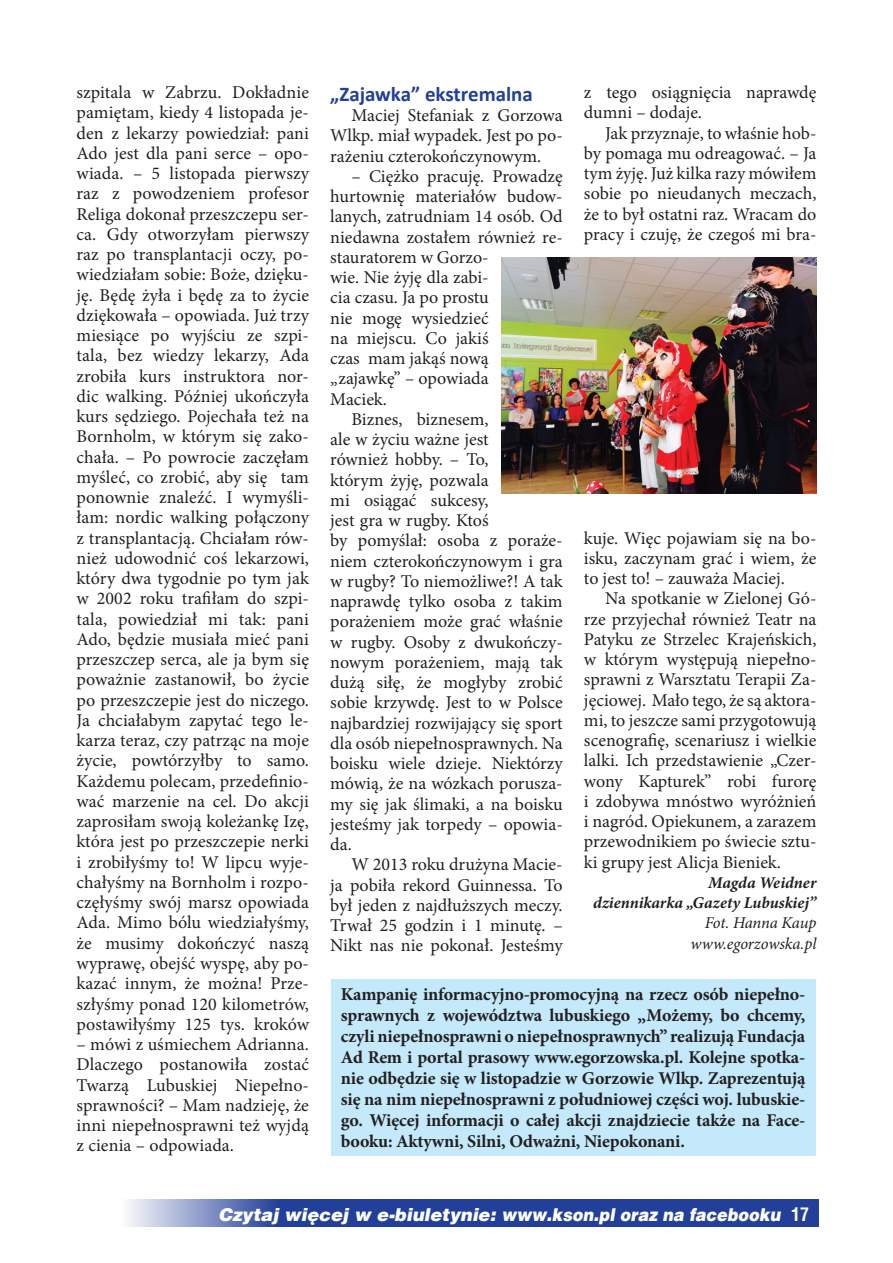
<style>
.page{position:relative;width:893px;height:1263px;background:#fff}
.page>*{position:absolute;margin:0;border:0;box-sizing:border-box;transform-origin:0 0}
.t1{font:700 21px "Calibri";color:#223f99}
.t2{font:18px/20.2px "Minion Pro";color:#231f20;text-align:justify}
.t3{font:700 18px/21px "Minion Pro";letter-spacing:-.01em;color:#231f20;text-align:justify}
.t4{font:italic 900 17.7px "Switzerland";color:#fff}
.t5{font:italic 700 16.5px/20.2px "Minion Pro";color:#231f20;text-align:right}
.t6{font:italic 16.5px/20.2px "Minion Pro";letter-spacing:-.01em;color:#231f20;text-align:right}
.s1{font-family:"Switzerland Condensed";font-weight:700;font-style:normal;font-size:18px}
</style>
<div class="page">
<div style="left:331px;top:980px;width:485px;height:176px;background:#c3e9fa"></div>
<svg style="left:128px;top:1199px;width:690px;height:28px;background:#3953a3"></svg>
<img style="left:501px;top:257px;width:315px;height:237px">
<p class="t2" style="left:77px;top:82px;width:234px">szpitala w Zabrzu. Dokładnie pamiętam, kiedy 4 listopada je&shy;den z lekarzy powiedział: pani Ado jest dla pani serce – opo&shy;wiada. – 5 listopada pierwszy raz z powodzeniem profesor Religa dokonał przeszczepu ser&shy;ca. Gdy otworzyłam pierwszy raz po transplantacji oczy, po&shy;wiedziałam sobie: Boże, dzięku&shy;ję. Będę żyła i będę za to życie dziękowała – opowiada. Już trzy miesiące po wyjściu ze szpi&shy;tala, bez wiedzy lekarzy, Ada zrobiła kurs instruktora nor&shy;dic walking. Później ukończyła kurs sędziego. Pojechała też na Bornholm, w którym się zako&shy;chała. – Po powrocie zaczęłam myśleć, co zrobić, aby się tam ponownie znaleźć. I wymyśli&shy;łam: nordic walking połączony z transplantacją. Chciałam rów&shy;nież udowodnić coś lekarzowi, który dwa tygodnie po tym jak w 2002 roku trafiłam do szpi&shy;tala, powiedział mi tak: pani Ado, będzie musiała mieć pani przeszczep serca, ale ja bym się poważnie zastanowił, bo życie po przeszczepie jest do niczego.<br>Ja chciałabym zapytać tego le&shy;karza teraz, czy patrząc na moje życie, powtórzyłby to samo.<br>Każdemu polecam, przedefinio&shy;wać marzenie na cel. Do akcji zaprosiłam swoją koleżankę Izę, która jest po przeszczepie nerki i zrobiłyśmy to! W lipcu wyje&shy;chałyśmy na Bornholm i rozpo&shy;częłyśmy swój marsz opowiada Ada. Mimo bólu wiedziałyśmy, że musimy dokończyć naszą wyprawę, obejść wyspę, aby po&shy;kazać innym, że można! Prze&shy;szłyśmy ponad 120 kilometrów, postawiłyśmy 125 tys. kroków</p>
<p class="t2" style="left:77px;top:1034px;width:234px">– mówi z uśmiechem Adrianna.<br>Dlaczego postanowiła zostać Twarzą Lubuskiej Niepełno&shy;sprawności? – Mam nadzieję, że inni niepełnosprawni też wyjdą z cienia – odpowiada.</p>
<p class="t2" style="left:584px;top:82px;width:234px">z tego osiągnięcia naprawdę dumni – dodaje.</p>
<p class="t2" style="left:584px;top:123px;width:234px;text-indent:21px">Jak przyznaje, to właśnie hob&shy;by pomaga mu odreagować. – Ja tym żyję. Już kilka razy mówiłem sobie po nieudanych meczach, że to był ostatni raz. Wracam do pracy i czuję, że czegoś mi bra-</p>
<p class="t1" style="left:330px;top:80px;width:204px">„Zajawka” ekstremalna</p>
<p class="t2" style="left:330px;top:105px;width:234px;text-indent:21px">Maciej Stefaniak z Gorzowa Wlkp. miał wypadek. Jest po po&shy;rażeniu czterokończynowym.</p>
<p class="t2" style="left:351px;top:166px;width:213px">– Ciężko pracuję. Prowadzę</p>
<p class="t2" style="left:330px;top:186px;width:234px">hurtownię materiałów budow-</p>
<p class="t2" style="left:330px;top:207px;width:234px">lanych, zatrudniam 14 osób. Od</p>
<p class="t2" style="left:330px;top:227px;width:234px">niedawna zostałem również re-</p>
<p class="t2" style="left:330px;top:247px;width:160px">stauratorem w Gorzo-</p>
<p class="t2" style="left:330px;top:267px;width:160px">wie. Nie żyję dla zabi-</p>
<p class="t2" style="left:330px;top:288px;width:160px">cia czasu. Ja po prostu</p>
<p class="t2" style="left:330px;top:308px;width:160px">nie mogę wysiedzieć</p>
<p class="t2" style="left:330px;top:328px;width:160px">na miejscu. Co jakiś</p>
<p class="t2" style="left:330px;top:348px;width:160px">czas mam jakąś nową</p>
<p class="t2" style="left:330px;top:369px;width:160px">„zajawkę” – opowiada</p>
<p class="t2" style="left:330px;top:389px;width:58px">Maciek.</p>
<p class="t2" style="left:351px;top:409px;width:139px">Biznes, biznesem,</p>
<p class="t2" style="left:330px;top:429px;width:160px">ale w życiu ważne jest</p>
<p class="t2" style="left:330px;top:450px;width:160px">również hobby. – To,</p>
<p class="t2" style="left:330px;top:470px;width:160px">którym żyję, pozwala</p>
<p class="t2" style="left:330px;top:490px;width:160px">mi osiągać sukcesy,</p>
<p class="t2" style="left:330px;top:510px;width:160px">jest gra w rugby. Ktoś</p>
<p class="t2" style="left:330px;top:531px;width:234px">by pomyślał: osoba z poraże-</p>
<p class="t2" style="left:330px;top:551px;width:234px">niem czterokończynowym i gra</p>
<p class="t2" style="left:330px;top:571px;width:234px">w rugby? To niemożliwe?! A tak</p>
<p class="t2" style="left:330px;top:591px;width:234px">naprawdę tylko osoba z takim</p>
<p class="t2" style="left:330px;top:612px;width:234px">porażeniem może grać właśnie</p>
<p class="t2" style="left:330px;top:632px;width:234px">w rugby. Osoby z dwukończy-</p>
<p class="t2" style="left:330px;top:652px;width:234px">nowym porażeniem, mają tak</p>
<p class="t2" style="left:330px;top:672px;width:234px">dużą siłę, że mogłyby zrobić</p>
<p class="t2" style="left:330px;top:693px;width:234px">sobie krzywdę. Jest to w Polsce</p>
<p class="t2" style="left:330px;top:713px;width:234px">najbardziej rozwijający się sport</p>
<p class="t2" style="left:330px;top:733px;width:234px">dla osób niepełnosprawnych. Na</p>
<p class="t2" style="left:330px;top:753px;width:234px">boisku wiele dzieje. Niektórzy</p>
<p class="t2" style="left:330px;top:774px;width:234px">mówią, że na wózkach porusza-</p>
<p class="t2" style="left:330px;top:794px;width:234px">my się jak ślimaki, a na boisku</p>
<p class="t2" style="left:330px;top:814px;width:234px">jesteśmy jak torpedy – opowia-</p>
<p class="t2" style="left:330px;top:834px;width:23px">da.</p>
<p class="t2" style="left:351px;top:855px;width:213px">W 2013 roku drużyna Macie-</p>
<p class="t2" style="left:330px;top:875px;width:234px">ja pobiła rekord Guinnessa. To</p>
<p class="t2" style="left:330px;top:895px;width:234px">był jeden z najdłuższych meczy.</p>
<p class="t2" style="left:330px;top:915px;width:234px">Trwał 25 godzin i 1 minutę. –</p>
<p class="t2" style="left:330px;top:936px;width:234px">Nikt nas nie pokonał. Jesteśmy</p>
<p class="t2" style="left:584px;top:528px;width:234px">kuje. Więc pojawiam się na bo&shy;isku, zaczynam grać i wiem, że to jest to! – zauważa Maciej.</p>
<p class="t2" style="left:584px;top:589px;width:234px;text-indent:21px">Na spotkanie w Zielonej Gó&shy;rze przyjechał również Teatr na Patyku ze Strzelec Krajeńskich, w którym występują niepełno&shy;sprawni z Warsztatu Terapii Za&shy;jęciowej. Mało tego, że są aktora&shy;mi, to jeszcze sami przygotowują scenografię, scenariusz i wielkie lalki. Ich przedstawienie „Czer&shy;wony Kapturek” robi furorę i zdobywa mnóstwo wyróżnień i nagród. Opiekunem, a zarazem przewodnikiem po świecie sztu&shy;ki grupy jest Alicja Bieniek.</p>
<p class="t5" style="left:593px;top:872px;width:225px">Magda Weidner<br>dziennikarka „Gazety Lubuskiej”</p>
<p class="t6" style="left:691px;top:913px;width:127px">Fot. Hanna Kaup www.egorzowska.pl</p>
<p class="t3" style="left:341px;top:983px;width:466px">Kampanię informacyjno-promocyjną na rzecz osób niepełno&shy;sprawnych z województwa lubuskiego „Możemy, bo chcemy, czyli niepełnosprawni o niepełnosprawnych” realizują Fundacja Ad Rem i portal prasowy www.egorzowska.pl. Kolejne spotka&shy;nie odbędzie się w listopadzie w Gorzowie Wlkp. Zaprezentują się na nim niepełnosprawni z południowej części woj. lubuskie&shy;go. Więcej informacji o całej akcji znajdziecie także na Face&shy;booku: Aktywni, Silni, Odważni, Niepokonani.</p>
<p class="t4" style="left:218px;top:1204px;width:592px">Czytaj więcej w e-biuletynie: www.kson.pl oraz na facebooku <span class="s1">17</span></p>
</div>
